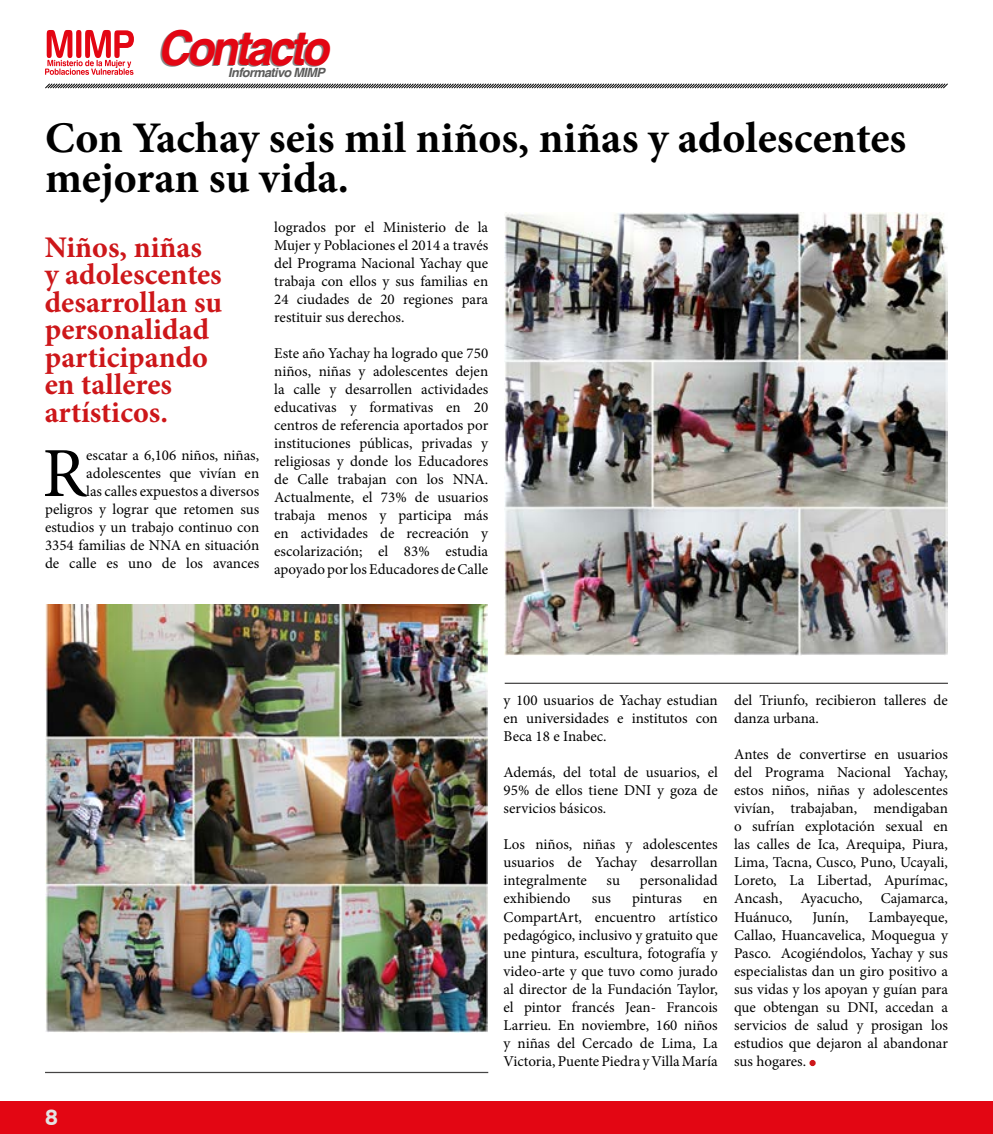
<style>
.page{position:relative;width:993px;height:1134px;background:#fff}
.page>*{position:absolute;margin:0;border:0;box-sizing:border-box;transform-origin:0 0}
.t1{font:70.38px "Minion Pro";color:#000}
.t2{font:italic 700 48.12px "Helvetica";letter-spacing:-.07em;color:#e30613;scale:.93 1}
.t3{font:700 43.75px/40px "Minion Pro";color:#000}
.t4{font:700 30px/27.5px "Minion Pro";color:#cd171a}
.t5{font:22.5px "Swiss 721 BT Bold Rounded";color:#e3e3e3}
.t6{font:15px/18px "Minion Pro";color:#000;text-align:justify}
.t7{font:italic 700 12.75px "Helvetica";letter-spacing:-.05em;color:#5c5c5b}
</style>
<div class="page">
<div style="left:0;top:1102px;width:992px;height:32px;background:#e30613"></div>
<svg style="left:45px;top:30px;width:89px;height:45px"></svg>
<svg style="left:45px;top:83px;width:903px;height:6px"></svg>
<img style="left:504px;top:213px;width:443px;height:442px">
<img style="left:45px;top:604px;width:442px;height:429px">
<hr style="left:504px;top:683px;width:443px;height:1px;background:#454444">
<hr style="left:45px;top:1072px;width:443px;height:1px;background:#454444">
<svg style="left:809px;top:1060px;width:6px;height:6px"></svg>
<h2 class="t2" style="left:157px;top:19px;width:185px">Contacto</h2>
<p class="t7" style="left:228px;top:65px;width:98px">Informativo MIMP</p>
<h3 class="t3" style="left:45px;top:118px;width:862px">Con Yachay seis mil niños, niñas y adolescentes mejoran su vida.</h3>
<h3 class="t4" style="left:45px;top:233px;width:179px">Niños, niñas y adolescentes desarrollan su personalidad participando en talleres artísticos.</h3>
<p class="t6" style="left:274px;top:219px;width:215px">logrados por el Ministerio de la Mujer y Poblaciones el 2014 a través del Programa Nacional Yachay que trabaja con ellos y sus familias en 24 ciudades de 20 regiones para restituir sus derechos.</p>
<p class="t6" style="left:274px;top:345px;width:215px">Este año Yachay ha logrado que 750 niños, niñas y adolescentes dejen la calle y desarrollen actividades educativas y formativas en 20 centros de referencia aportados por instituciones públicas, privadas y religiosas y donde los Educadores de Calle trabajan con los NNA.<br>Actualmente, el 73% de usuarios trabaja menos y participa más en actividades de recreación y escolarización; el 83% estudia apoyado por los Educadores de Calle</p>
<h1 class="t1" style="left:42px;top:426px;width:45px">R</h1>
<p class="t6" style="left:45px;top:446px;width:216px;text-align:right">escatar a 6,106 niños, niñas, adolescentes que vivían en<br>las calles expuestos a diversos peligros y lograr que retomen sus estudios y un trabajo continuo con<br>3354 familias de NNA en situación de calle es uno de los avances</p>
<h3 class="t5" style="left:45px;top:1103px;width:14px">8</h3>
<p class="t6" style="left:503px;top:692px;width:216px">y 100 usuarios de Yachay estudian en universidades e institutos con Beca 18 e Inabec.</p>
<p class="t6" style="left:503px;top:764px;width:216px">Además, del total de usuarios, el 95% de ellos tiene DNI y goza de servicios básicos.</p>
<p class="t6" style="left:503px;top:836px;width:216px">Los niños, niñas y adolescentes usuarios de Yachay desarrollan integralmente</p>
<p class="t6" style="left:606px;top:872px;width:15px">su</p>
<p class="t6" style="left:639px;top:872px;width:80px">personalidad</p>
<p class="t6" style="left:503px;top:890px;width:68px">exhibiendo</p>
<p class="t6" style="left:591px;top:890px;width:20px">sus</p>
<p class="t6" style="left:632px;top:890px;width:51px">pinturas</p>
<p class="t6" style="left:503px;top:890px;width:216px;text-indent:199px">en CompartArt, encuentro artístico pedagógico, inclusivo y gratuito que une pintura, escultura, fotografía y video-arte y que tuvo como jurado al director de la Fundación Taylor, el pintor francés Jean- Francois Larrieu. En noviembre, 160 niños y niñas del Cercado de Lima, La Victoria, Puente Piedra y Villa María</p>
<p class="t6" style="left:733px;top:692px;width:215px">del Triunfo, recibieron talleres de danza urbana.</p>
<p class="t6" style="left:733px;top:746px;width:215px">Antes de convertirse en usuarios del Programa Nacional Yachay, estos niños, niñas y adolescentes vivían, trabajaban, mendigaban o sufrían explotación sexual en las calles de Ica, Arequipa, Piura, Lima, Tacna, Cusco, Puno, Ucayali, Loreto, La Libertad, Apurímac, Ancash, Ayacucho, Cajamarca, Huánuco,</p>
<p class="t6" style="left:733px;top:908px;width:215px;text-indent:134px">Lambayeque, Callao, Huancavelica, Moquegua y Pasco. Acogiéndolos, Yachay y sus especialistas dan un giro positivo a sus vidas y los apoyan y guían para que obtengan su DNI, accedan a servicios de salud y prosigan los estudios que dejaron al abandonar sus hogares.</p>
<p class="t6" style="left:812px;top:908px;width:38px">Junín,</p>
</div>
